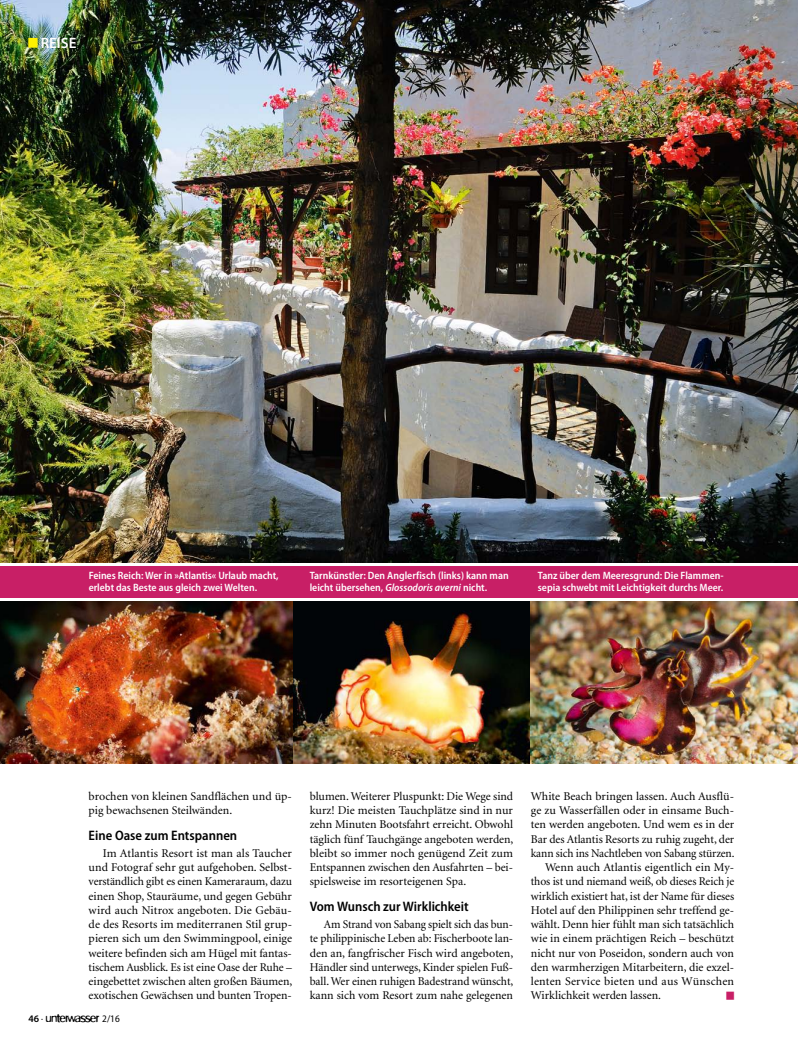
<style>
.page{position:relative;width:798px;height:1053px;background:#fff}
.page>*{position:absolute;margin:0;border:0;box-sizing:border-box;transform-origin:0 0}
.t1{font:600 15px "Myriad Pro";color:#fff}
.t2{font:600 semi-condensed 13.75px "Myriad Pro";color:#000}
.t3{font:11.88px/14.2px "Minion";color:#000;text-align:justify}
.t4{font:11.88px/14.2px "Minion";color:#000;text-align:justify;scale:.96 1}
.t5{font:600 semi-condensed 10.62px/12px "Myriad Pro";color:#fff}
.t6{font:semi-condensed 10px "Myriad Pro";color:#000}
.s1{font-style:italic}
.s2{font-weight:600;font-stretch:normal}
.s3{font-family:"Unterwasser";font-stretch:normal;font-size:10.62px}
</style>
<div class="page">
<div style="left:0;top:566px;width:797px;height:31px;background:#c81f66"></div>
<img style="left:292px;top:601px;width:238px;height:162px">
<img style="left:0;top:601px;width:292px;height:162px">
<img style="left:530px;top:601px;width:267px;height:162px">
<img style="left:0;top:0;width:797px;height:562px">
<svg style="left:28px;top:38px;width:10px;height:9px"></svg>
<p class="t1" style="left:41px;top:33px;width:37px">REISE</p>
<p class="t5" style="left:89px;top:569px;width:191px">Feines Reich: Wer in »Atlantis« Urlaub macht, erlebt das Beste aus gleich zwei Welten.</p>
<p class="t5" style="left:309px;top:569px;width:200px">Tarnkünstler: Den Anglerfisch (links) kann man leicht übersehen, <span class="s1">Glossodoris averni</span> nicht.</p>
<p class="t5" style="left:537px;top:569px;width:187px">Tanz über dem Meeresgrund: Die Flammen&shy;sepia schwebt mit Leichtigkeit durchs Meer.</p>
<p class="t3" style="left:89px;top:789px;width:205px">brochen von kleinen Sandflächen und üp&shy;pig bewachsenen Steilwänden.</p>
<p class="t2" style="left:89px;top:827px;width:150px">Eine Oase zum Entspannen</p>
<p class="t3" style="left:89px;top:846px;width:205px;text-indent:14px">Im Atlantis Resort ist man als Taucher und Fotograf sehr gut aufgehoben. Selbst&shy;verständlich gibt es einen Kameraraum, dazu einen Shop, Stauräume, und gegen Gebühr wird auch Nitrox angeboten. Die Gebäu&shy;de des Resorts im mediterranen Stil grup&shy;pieren sich um den Swimmingpool, einige weitere befinden sich am Hügel mit fantas&shy;tischem Ausblick. Es ist eine Oase der Ruhe – eingebettet zwischen alten großen Bäumen, exotischen Gewächsen und bunten Tropen-</p>
<p class="t3" style="left:309px;top:789px;width:205px">blumen. Weiterer Pluspunkt: Die Wege sind kurz! Die meisten Tauchplätze sind in nur zehn Minuten Bootsfahrt erreicht. Obwohl täglich fünf Tauchgänge angeboten werden, bleibt so immer noch genügend Zeit zum Entspannen zwischen den Ausfahrten – bei&shy;spielsweise im resorteigenen Spa.</p>
<p class="t2" style="left:309px;top:899px;width:160px">Vom Wunsch zur Wirklichkeit</p>
<p class="t4" style="left:309px;top:917px;width:213px;text-indent:14px">Am Strand von Sabang spielt sich das bun&shy;te philippinische Leben ab: Fischerboote lan&shy;den an, fangfrischer Fisch wird angeboten, Händler sind unterwegs, Kinder spielen Fuß&shy;ball. Wer einen ruhigen Badestrand wünscht, kann sich vom Resort zum nahe gelegenen</p>
<p class="t3" style="left:530px;top:789px;width:205px">White Beach bringen lassen. Auch Ausflü-</p>
<p class="t3" style="left:530px;top:803px;width:205px">ge zu Wasserfällen oder in einsame Buch-</p>
<p class="t3" style="left:530px;top:817px;width:205px">ten werden angeboten. Und wem es in der</p>
<p class="t3" style="left:530px;top:832px;width:205px">Bar des Atlantis Resorts zu ruhig zugeht, der</p>
<p class="t3" style="left:530px;top:846px;width:205px">kann sich ins Nachtleben von Sabang stürzen.</p>
<p class="t3" style="left:544px;top:860px;width:191px">Wenn auch Atlantis eigentlich ein My-</p>
<p class="t3" style="left:530px;top:874px;width:205px">thos ist und niemand weiß, ob dieses Reich je</p>
<p class="t3" style="left:530px;top:889px;width:205px">wirklich existiert hat, ist der Name für dieses</p>
<p class="t3" style="left:530px;top:903px;width:205px">Hotel auf den Philippinen sehr treffend ge-</p>
<p class="t3" style="left:530px;top:917px;width:205px">wählt. Denn hier fühlt man sich tatsächlich</p>
<p class="t3" style="left:530px;top:931px;width:205px">wie in einem prächtigen Reich – beschützt</p>
<p class="t3" style="left:530px;top:946px;width:205px">nicht nur von Poseidon, sondern auch von</p>
<p class="t3" style="left:530px;top:960px;width:205px">den warmherzigen Mitarbeitern, die exzel-</p>
<p class="t3" style="left:530px;top:974px;width:205px">lenten Service bieten und aus Wünschen</p>
<p class="t3" style="left:530px;top:988px;width:132px">Wirklichkeit werden lassen.</p>
<p class="t6" style="left:28px;top:1013px;width:93px"><span class="s2">46</span> · <span class="s3">u</span> 2/16</p>
</div>
